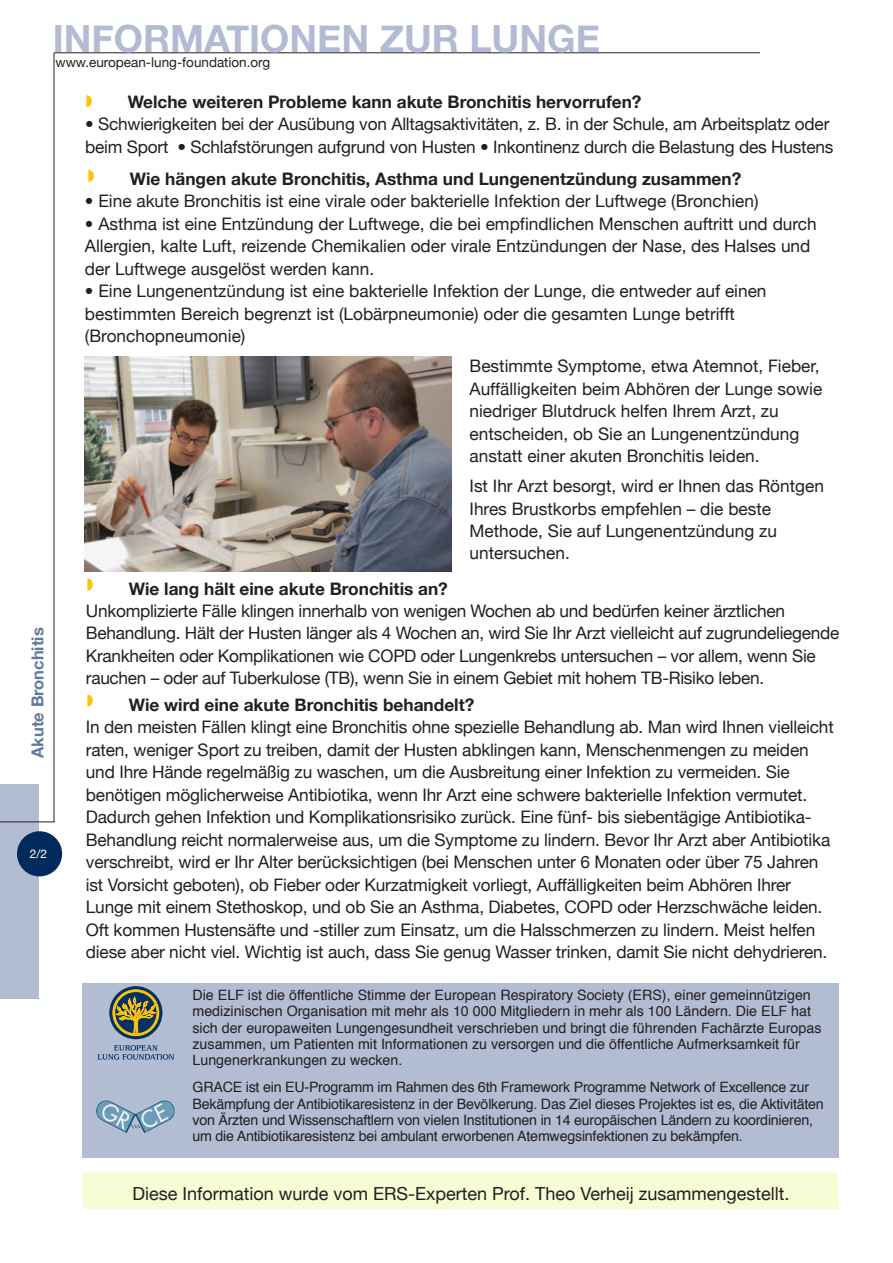
<style>
.page{position:relative;width:893px;height:1263px;background:#fff}
.page>*{position:absolute;margin:0;border:0;box-sizing:border-box;transform-origin:0 0}
.t1{font:700 37.5px "Helvetica Neue";color:#b2bbd3}
.t2{font:18px "Helvetica Neue";color:#231f20}
.t3{font:17.25px/22.5px "Helvetica Neue";letter-spacing:-.01em;color:#231f20}
.t4{font:700 17.25px "Helvetica Neue";color:#231f20}
.t5{font:700 16.5px "Helvetica Neue";color:#6278a0}
.t6{font:14.25px/16.4px "Helvetica";color:#231f20}
.t7{font:13.5px "Helvetica Neue";color:#231f20}
.t8{font:12px "Helvetica Neue";color:#fff}
</style>
<div class="page">
<div style="left:0;top:785px;width:38px;height:214px;background:#b2bcd3"></div>
<div style="left:17px;top:831px;width:45px;height:45px;background:#002a5c;border-radius:50%"></div>
<hr style="left:54px;top:53px;width:1px;height:769px;background:#231f20">
<hr style="left:54px;top:52px;width:706px;height:1px;background:#231f20">
<hr style="left:0;top:821px;width:55px;height:1px;background:#231f20">
<img style="left:84px;top:356px;width:368px;height:215px">
<svg style="left:88px;top:170px;width:6px;height:12px"></svg>
<svg style="left:87px;top:694px;width:6px;height:13px"></svg>
<svg style="left:87px;top:578px;width:6px;height:13px"></svg>
<div style="left:82px;top:1172px;width:757px;height:37px;background:#f7fcd5"></div>
<svg style="left:86px;top:95px;width:6px;height:12px"></svg>
<div style="left:82px;top:983px;width:757px;height:174px;background:#b2bcd3"></div>
<svg style="left:109px;top:986px;width:53px;height:53px"></svg>
<svg style="left:98px;top:1045px;width:76px;height:14px"></svg>
<svg style="left:113px;top:989px;width:46px;height:47px;background:#767749"></svg>
<img style="left:96px;top:1100px;width:79px;height:33px">
<h1 class="t1" style="left:53px;top:15px;width:549px">INFORMATIONEN ZUR LUNGE</h1>
<p class="t7" style="left:56px;top:54px;width:216px">www.european-lung-foundation.org</p>
<p class="t5" style="left:27px;top:758px;width:132px;rotate:-90deg">Akute Bronchitis</p>
<p class="t8" style="left:30px;top:846px;width:19px">2/2</p>
<p class="t4" style="left:128px;top:91px;width:515px">Welche weiteren Probleme kann akute Bronchitis hervorrufen?</p>
<p class="t3" style="left:85px;top:113px;width:750px">• Schwierigkeiten bei der Ausübung von Alltagsaktivitäten, z. B. in der Schule, am Arbeitsplatz oder beim Sport • Schlafstörungen aufgrund von Husten • Inkontinenz durch die Belastung des Hustens</p>
<p class="t4" style="left:130px;top:168px;width:613px">Wie hängen akute Bronchitis, Asthma und Lungenentzündung zusammen?</p>
<p class="t3" style="left:85px;top:189px;width:675px">• Eine akute Bronchitis ist eine virale oder bakterielle Infektion der Luftwege (Bronchien)</p>
<p class="t3" style="left:85px;top:212px;width:733px">• Asthma ist eine Entzündung der Luftwege, die bei empfindlichen Menschen auftritt und durch<br>Allergien, kalte Luft, reizende Chemikalien oder virale Entzündungen der Nase, des Halses und der Luftwege ausgelöst werden kann.</p>
<p class="t3" style="left:85px;top:279px;width:683px">• Eine Lungenentzündung ist eine bakterielle Infektion der Lunge, die entweder auf einen bestimmten Bereich begrenzt ist (Lobärpneumonie) oder die gesamten Lunge betrifft (Bronchopneumonie)</p>
<p class="t3" style="left:470px;top:354px;width:354px">Bestimmte Symptome, etwa Atemnot, Fieber, Auffälligkeiten beim Abhören der Lunge sowie niedriger Blutdruck helfen Ihrem Arzt, zu entscheiden, ob Sie an Lungenentzündung anstatt einer akuten Bronchitis leiden.</p>
<p class="t3" style="left:470px;top:474px;width:356px">Ist Ihr Arzt besorgt, wird er Ihnen das Röntgen Ihres Brustkorbs empfehlen – die beste Methode, Sie auf Lungenentzündung zu untersuchen.</p>
<p class="t4" style="left:129px;top:578px;width:321px">Wie lang hält eine akute Bronchitis an?</p>
<p class="t3" style="left:86px;top:599px;width:755px">Unkomplizierte Fälle klingen innerhalb von wenigen Wochen ab und bedürfen keiner ärztlichen Behandlung. Hält der Husten länger als 4 Wochen an, wird Sie Ihr Arzt vielleicht auf zugrundeliegende Krankheiten oder Komplikationen wie COPD oder Lungenkrebs untersuchen – vor allem, wenn Sie rauchen – oder auf Tuberkulose (TB), wenn Sie in einem Gebiet mit hohem TB-Risiko leben.</p>
<p class="t4" style="left:129px;top:694px;width:347px">Wie wird eine akute Bronchitis behandelt?</p>
<p class="t3" style="left:86px;top:715px;width:749px">In den meisten Fällen klingt eine Bronchitis ohne spezielle Behandlung ab. Man wird Ihnen vielleicht raten, weniger Sport zu treiben, damit der Husten abklingen kann, Menschenmengen zu meiden und Ihre Hände regelmäßig zu waschen, um die Ausbreitung einer Infektion zu vermeiden. Sie benötigen möglicherweise Antibiotika, wenn Ihr Arzt eine schwere bakterielle Infektion vermutet.<br>Dadurch gehen Infektion und Komplikationsrisiko zurück. Eine fünf- bis siebentägige Antibiotika-Behandlung reicht normalerweise aus, um die Symptome zu lindern. Bevor Ihr Arzt aber Antibiotika verschreibt, wird er Ihr Alter berücksichtigen (bei Menschen unter 6 Monaten oder über 75 Jahren ist Vorsicht geboten), ob Fieber oder Kurzatmigkeit vorliegt, Auffälligkeiten beim Abhören Ihrer Lunge mit einem Stethoskop, und ob Sie an Asthma, Diabetes, COPD oder Herzschwäche leiden.<br>Oft kommen Hustensäfte und -stiller zum Einsatz, um die Halsschmerzen zu lindern. Meist helfen diese aber nicht viel. Wichtig ist auch, dass Sie genug Wasser trinken, damit Sie nicht dehydrieren.</p>
<p class="t6" style="left:192px;top:987px;width:630px">Die ELF ist die öffentliche Stimme der European Respiratory Society (ERS), einer gemeinnützigen medizinischen Organisation mit mehr als 10 000 Mitgliedern in mehr als 100 Ländern. Die ELF hat sich der europaweiten Lungengesundheit verschrieben und bringt die führenden Fachärzte Europas zusammen, um Patienten mit Informationen zu versorgen und die öffentliche Aufmerksamkeit für Lungenerkrankungen zu wecken.</p>
<p class="t6" style="left:192px;top:1079px;width:633px">GRACE ist ein EU-Programm im Rahmen des 6th Framework Programme Network of Excellence zur Bekämpfung der Antibiotikaresistenz in der Bevölkerung. Das Ziel dieses Projektes ist es, die Aktivitäten von Ärzten und Wissenschaftlern von vielen Institutionen in 14 europäischen Ländern zu koordinieren, um die Antibiotikaresistenz bei ambulant erworbenen Atemwegsinfektionen zu bekämpfen.</p>
<p class="t2" style="left:132px;top:1183px;width:659px">Diese Information wurde vom ERS-Experten Prof. Theo Verheij zusammengestellt.</p>
</div>
